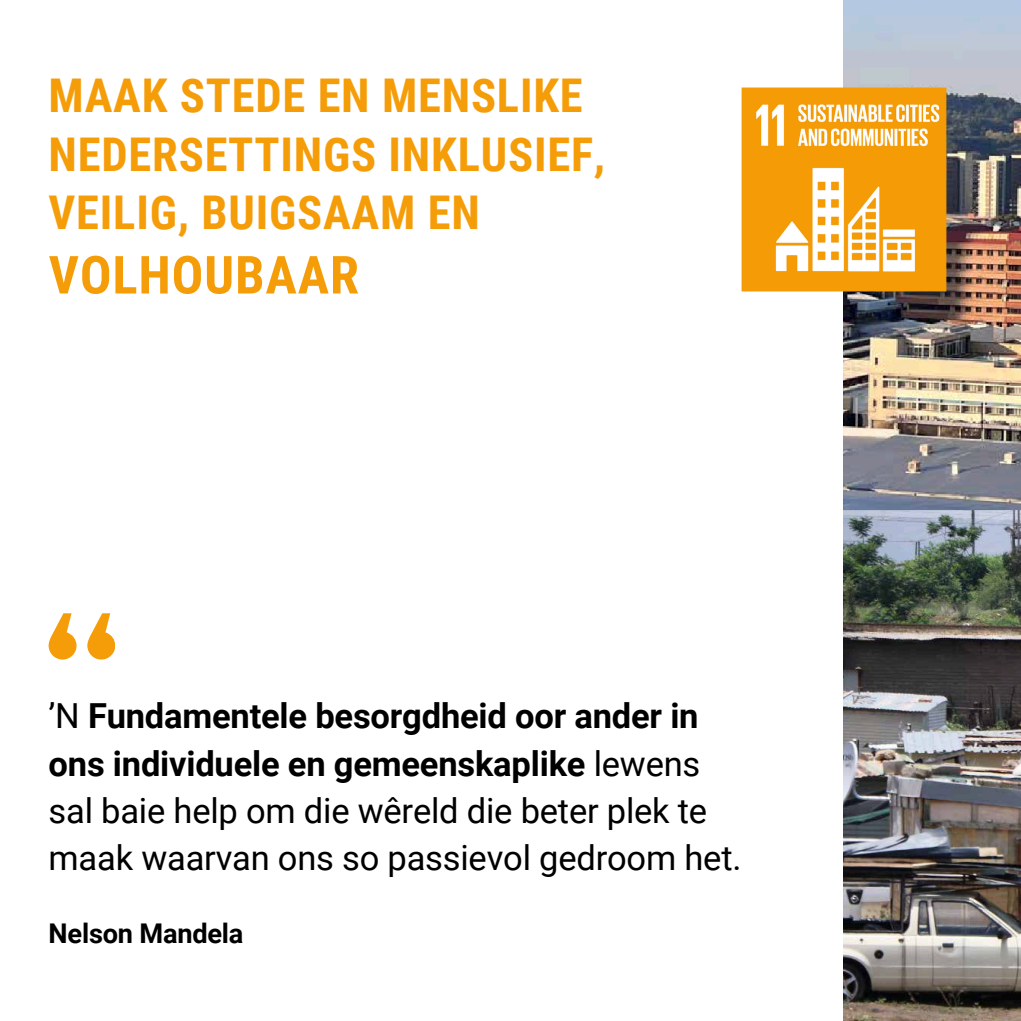
<style>
.page{position:relative;width:1021px;height:1021px;background:#fff}
.page>*{position:absolute;margin:0;border:0;box-sizing:border-box;transform-origin:0 0}
.t1{font:700 52.5px "Roboto Condensed";letter-spacing:.015em;color:#f59d08}
.t2{font:700 46.5px/58.5px "Roboto Condensed";letter-spacing:.015em;color:#f59d08}
.t3{font:34.5px/47.2px "Roboto";letter-spacing:-.005em;color:#000}
.t4{font:700 27.15px "Roboto";letter-spacing:-.01em;color:#000}
.s1{font-weight:700}
</style>
<div class="page">
<svg style="left:49px;top:613px;width:66px;height:46px"></svg>
<img style="left:843px;top:0;width:177px;height:1020px">
<img style="left:741px;top:80px;width:211px;height:218px">
<p class="t2" style="left:49px;top:67px;width:558px">MAAK STEDE EN MENSLIKE<br>NEDERSETTINGS INKLUSIEF,<br>VEILIG, BUIGSAAM EN</p>
<p class="t1" style="left:49px;top:245px;width:312px">VOLHOUBAAR</p>
<h1 class="t3" style="left:49px;top:692px;width:694px">’N <span class="s1">Fundamentele besorgdheid oor ander in ons individuele en gemeenskaplike</span> lewens sal baie help om die wêreld die beter plek te maak waarvan ons so passievol gedroom het.</h1>
<p class="t4" style="left:49px;top:917px;width:196px">Nelson Mandela</p>
</div>
